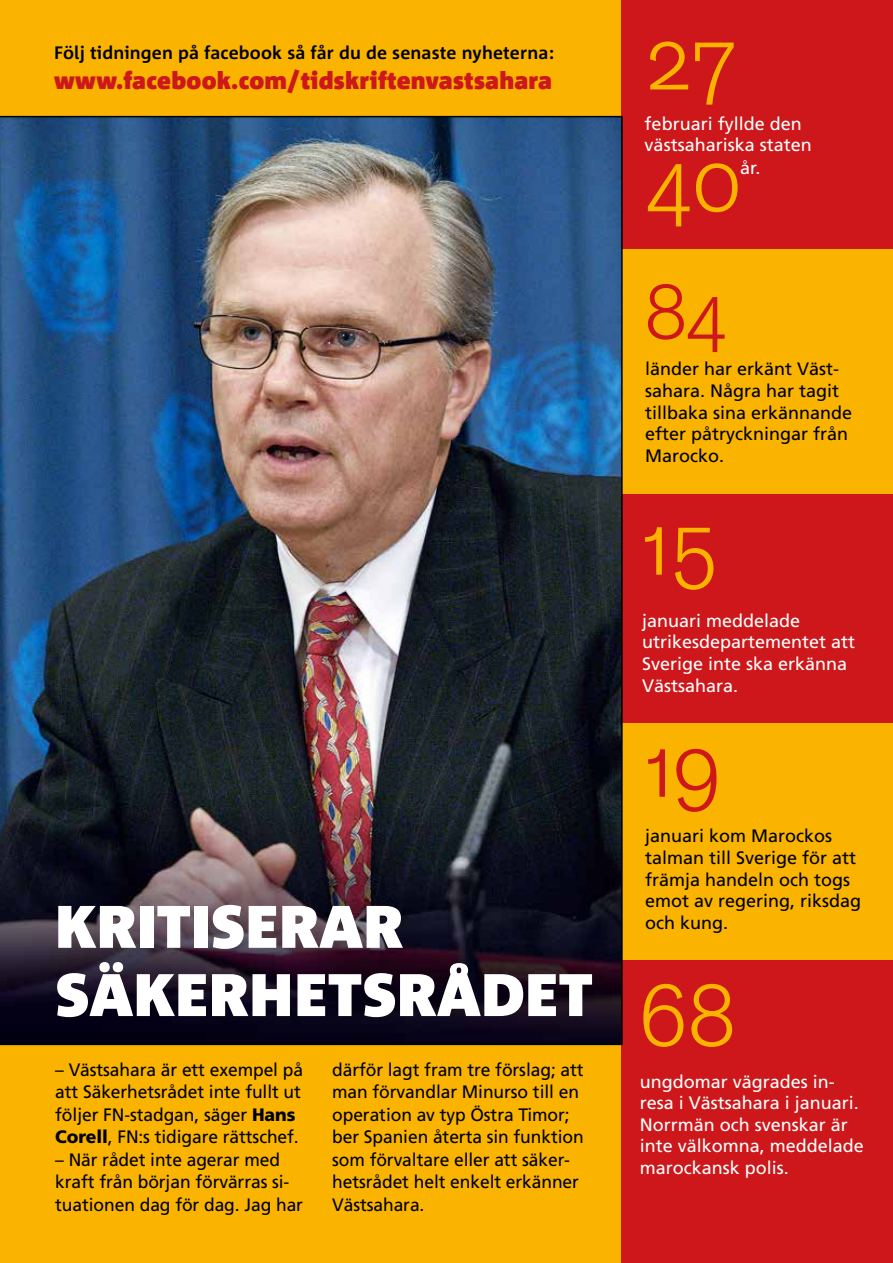
<style>
.page{position:relative;width:893px;height:1263px;background:#fff}
.page>*{position:absolute;margin:0;border:0;box-sizing:border-box;transform-origin:0 0}
.t1{font:90px "Akzidenz Grotesk BE Light Os F";letter-spacing:.01em;color:#fab400}
.t2{font:90px "Akzidenz Grotesk BE Light Os F";color:#cd171a}
.t3{font:79.5px "Akzidenz Grotesk BE Light Os F";color:#cd171a}
.t4{font:900 60px/68.2px "Corpid";letter-spacing:.01em;color:#fff}
.t5{font:900 24px "Corpid";letter-spacing:.01em;color:#cd171a}
.t6{font:18px/22.5px "Frutiger";letter-spacing:-.005em;color:#000}
.t7{font:18px/21.6px "Frutiger";color:#fff}
.t8{font:700 18px "Corpid";letter-spacing:.01em;color:#000}
.s1{font-weight:900}
</style>
<div class="page">
<div style="left:0;top:0;width:622px;height:1263px;background:#fab400"></div>
<div style="left:622px;top:0;width:271px;height:1263px;background:#cd171a"></div>
<div style="left:621px;top:249px;width:272px;height:244px;background:#fab400"></div>
<div style="left:619px;top:723px;width:274px;height:237px;background:#fab400"></div>
<img style="left:0;top:116px;width:623px;height:929px">
<p class="t8" style="left:54px;top:43px;width:501px">Följ tidningen på facebook så får du de senaste nyheterna:</p>
<h3 class="t5" style="left:54px;top:67px;width:499px">www.facebook.com/tidskriftenvastsahara</h3>
<h3 class="t4" style="left:55px;top:893px;width:539px">KRITISERAR<br>SÄKERHETSRÅDET</h3>
<p class="t6" style="left:55px;top:1058px;width:249px">– Västsahara är ett exempel på att Säkerhetsrådet inte fullt ut följer FN-stadgan, säger <span class="s1">Hans<br>Corell</span>, FN:s tidigare rättschef.</p>
<p class="t6" style="left:55px;top:1148px;width:249px">– När rådet inte agerar med kraft från början förvärras si&shy;tuationen dag för dag. Jag har</p>
<p class="t6" style="left:332px;top:1058px;width:253px">därför lagt fram tre förslag; att man förvandlar Minurso till en operation av typ Östra Timor; ber Spanien återta sin funktion som förvaltare eller att säker&shy;hetsrådet helt enkelt erkänner<br>Västsahara.</p>
<h1 class="t1" style="left:645px;top:8px;width:93px">27</h1>
<p class="t7" style="left:645px;top:113px;width:169px">februari fyllde den västsahariska staten</p>
<h1 class="t1" style="left:645px;top:130px;width:97px">40</h1>
<p class="t7" style="left:740px;top:157px;width:22px">år.</p>
<h2 class="t3" style="left:645px;top:267px;width:83px">84</h2>
<p class="t6" style="left:645px;top:358px;width:209px;line-height:21.6px">länder har erkänt Väst&shy;sahara. Några har tagit tillbaka sina erkännande efter påtryckningar från<br>Marocko.</p>
<h1 class="t1" style="left:642px;top:493px;width:76px">15</h1>
<p class="t7" style="left:642px;top:610px;width:215px">januari meddelade utrikesdepartementet att<br>Sverige inte ska erkänna<br>Västsahara.</p>
<h1 class="t2" style="left:645px;top:715px;width:76px">19</h1>
<p class="t6" style="left:645px;top:825px;width:218px;line-height:21.6px">januari kom Marockos talman till Sverige för att främja handeln och togs emot av regering, riksdag och kung.</p>
<h1 class="t1" style="left:640px;top:964px;width:97px">68</h1>
<p class="t7" style="left:640px;top:1070px;width:226px">ungdomar vägrades in&shy;resa i Västsahara i januari.<br>Norrmän och svenskar är inte välkomna, meddelade marockansk polis.</p>
</div>
